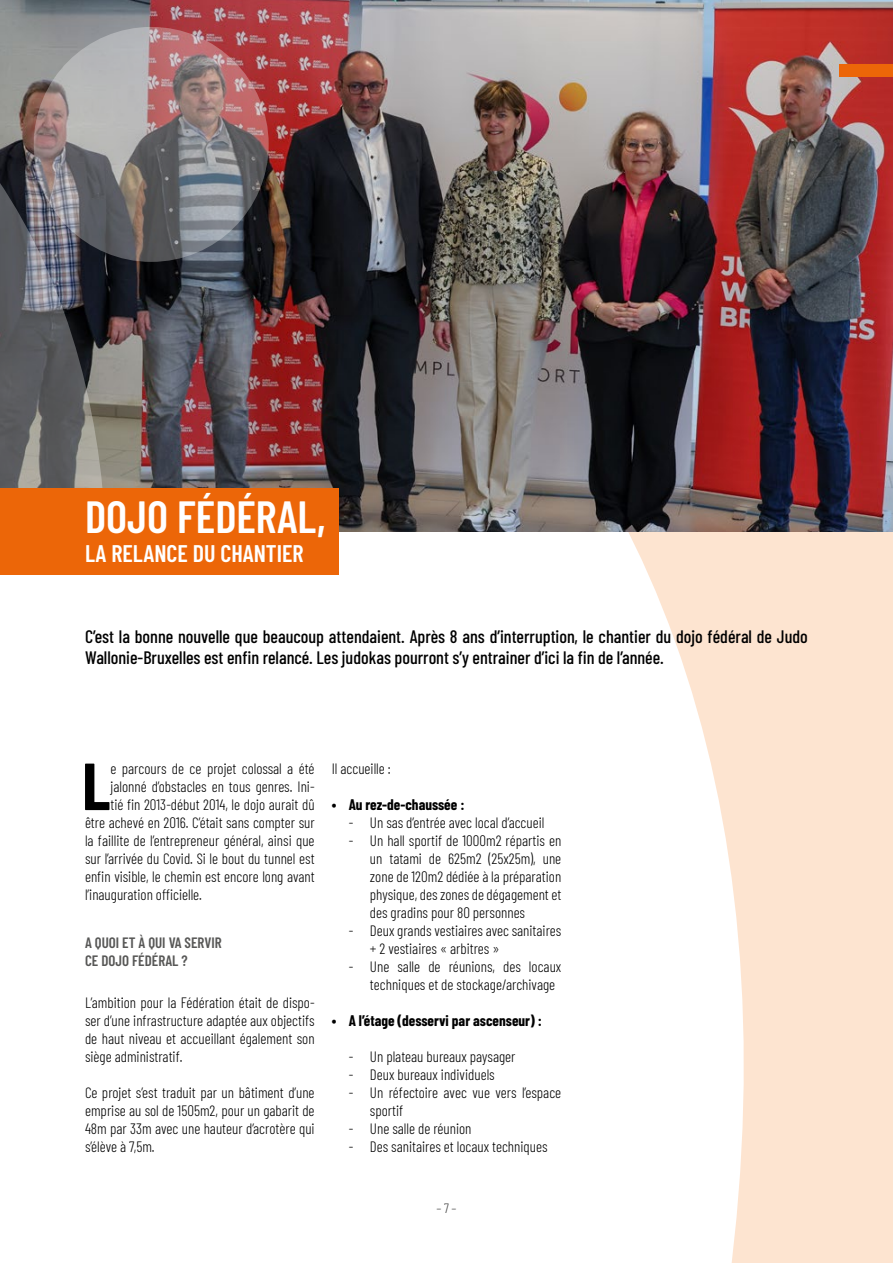
<style>
.page{position:relative;width:893px;height:1263px;background:#fff}
.page>*{position:absolute;margin:0;border:0;box-sizing:border-box;transform-origin:0 0}
.t1{font:700 66.45px "Barlow Condensed";color:#000}
.t2{font:600 45px "Barlow Condensed";color:#fff}
.t3{font:600 24px "Barlow Condensed";color:#fff}
.t4{font:500 18px/21.6px "Barlow Condensed";color:#000}
.t5{font:300 15px/18px "Barlow Condensed";color:#000;text-align:justify}
.t6{font:700 15px "Barlow Condensed";color:#000}
.t7{font:600 15px/18px "Barlow Condensed";color:#575756}
.t8{font:300 13.5px "Barlow Condensed";color:#000}
</style>
<div class="page">
<svg style="left:371px;top:531px;width:522px;height:732px"></svg>
<img style="left:107px;top:0;width:786px;height:531px">
<svg style="left:0;top:0;width:107px;height:488px"></svg>
<div style="left:0;top:488px;width:338px;height:87px;background:#ec6608"></div>
<svg style="left:34px;top:27px;width:235px;height:235px"></svg>
<div style="left:840px;top:64px;width:53px;height:13px;background:#ec6608"></div>
<h2 class="t2" style="left:85px;top:485px;width:242px">DOJO FÉDÉRAL,</h2>
<h3 class="t3" style="left:85px;top:536px;width:220px">LA RELANCE DU CHANTIER</h3>
<p class="t4" style="left:85px;top:624px;width:724px">C’est la bonne nouvelle que beaucoup attendaient. Après 8 ans d’interruption, le chantier du dojo fédéral de Judo<br>Wallonie-Bruxelles est enfin relancé. Les judokas pourront s’y entrainer d’ici la fin de l’année.</p>
<h1 class="t1" style="left:82px;top:739px;width:30px">L</h1>
<p class="t5" style="left:110px;top:759px;width:206px">e parcours de ce projet colossal a été</p>
<p class="t5" style="left:110px;top:777px;width:206px">jalonné d’obstacles en tous genres. Ini-</p>
<p class="t5" style="left:110px;top:795px;width:206px">tié fin 2013-début 2014, le dojo aurait dû</p>
<p class="t5" style="left:85px;top:813px;width:231px">être achevé en 2016. C’était sans compter sur</p>
<p class="t5" style="left:85px;top:831px;width:231px">la faillite de l’entrepreneur général, ainsi que</p>
<p class="t5" style="left:85px;top:849px;width:231px">sur l’arrivée du Covid. Si le bout du tunnel est</p>
<p class="t5" style="left:85px;top:867px;width:231px">enfin visible, le chemin est encore long avant</p>
<p class="t5" style="left:85px;top:885px;width:118px">l’inauguration officielle.</p>
<p class="t7" style="left:85px;top:932px;width:138px">A QUOI ET À QUI VA SERVIR<br>CE DOJO FÉDÉRAL ?</p>
<p class="t5" style="left:85px;top:993px;width:231px">L’ambition pour la Fédération était de dispo&shy;ser d’une infrastructure adaptée aux objectifs de haut niveau et accueillant également son siège administratif.</p>
<p class="t5" style="left:85px;top:1083px;width:231px">Ce projet s’est traduit par un bâtiment d’une emprise au sol de 1505m2, pour un gabarit de 48m par 33m avec une hauteur d’acrotère qui s’élève à 7,5m.</p>
<p class="t5" style="left:332px;top:759px;width:61px">Il accueille :</p>
<p class="t6" style="left:332px;top:794px;width:134px">• Au rez-de-chaussée :</p>
<p class="t5" style="left:349px;top:813px;width:197px">- Un sas d’entrée avec local d’accueil</p>
<p class="t5" style="left:370px;top:831px;width:193px;text-indent:-21px">- Un hall sportif de 1000m2 répartis en un tatami de 625m2 (25x25m), une zone de 120m2 dédiée à la préparation physique, des zones de dégagement et des gradins pour 80 personnes</p>
<p class="t5" style="left:370px;top:921px;width:193px;text-indent:-21px">- Deux grands vestiaires avec sanitaires + 2 vestiaires « arbitres »</p>
<p class="t5" style="left:370px;top:957px;width:193px;text-indent:-21px">- Une salle de réunions, des locaux techniques et de stockage/archivage</p>
<p class="t6" style="left:332px;top:1010px;width:212px">• A l’étage (desservi par ascenseur) :</p>
<p class="t5" style="left:349px;top:1047px;width:168px">- Un plateau bureaux paysager</p>
<p class="t5" style="left:349px;top:1065px;width:148px">- Deux bureaux individuels</p>
<p class="t5" style="left:370px;top:1083px;width:193px;text-indent:-21px">- Un réfectoire avec vue vers l’espace sportif</p>
<p class="t5" style="left:349px;top:1119px;width:124px">- Une salle de réunion</p>
<p class="t5" style="left:349px;top:1137px;width:200px">- Des sanitaires et locaux techniques</p>
<p class="t8" style="left:436px;top:1198px;width:22px">– 7 –</p>
</div>
